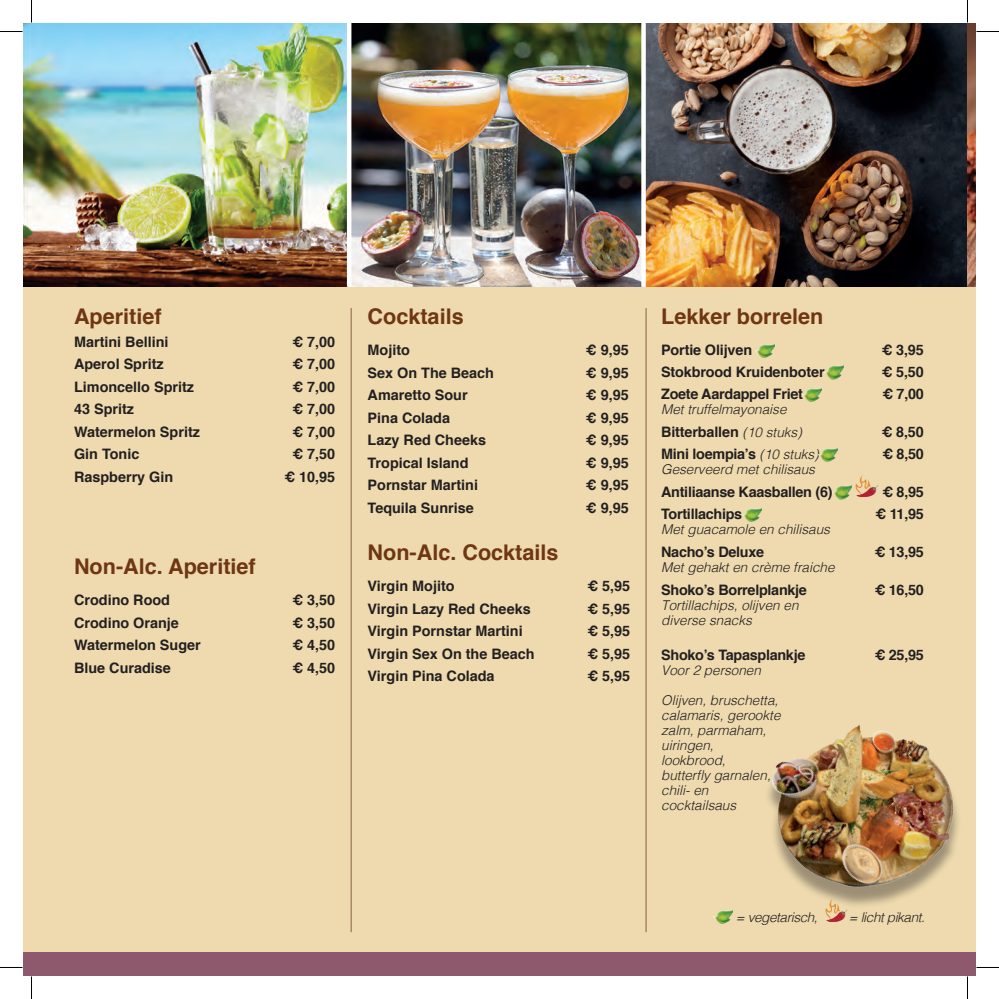
<style>
.page{position:relative;width:999px;height:999px;background:#fff}
.page>*{position:absolute;margin:0;border:0;box-sizing:border-box;transform-origin:0 0}
.t1{font:700 21.6px "Helvetica";color:#6e3613}
.t2{font:700 14.4px "Helvetica";color:#231f20}
.t3{font:700 14.4px "Helvetica";letter-spacing:-.02em;color:#231f20}
.t4{font:italic 300 13.5px/15px "Helvetica";color:#231f20}
.t5{font:italic 300 13.5px "Helvetica";letter-spacing:-.03em;color:#231f20}
.s1{font-weight:300;font-style:italic;font-size:13.5px}
</style>
<div class="page">
<div style="left:967px;top:23px;width:8px;height:944px;background:#eedaae"></div>
<div style="left:23px;top:23px;width:944px;height:952px;background:#eedaae"></div>
<img style="left:23px;top:23px;width:952px;height:264px">
<hr style="left:645px;top:308px;width:1px;height:624px;background:#8a5e48">
<hr style="left:351px;top:308px;width:1px;height:624px;background:#8a5e48">
<div style="left:23px;top:952px;width:952px;height:23px;background:#8e586d"></div>
<hr style="left:347px;top:23px;width:4px;height:264px;background:#fff">
<svg style="left:641px;top:23px;width:4px;height:264px"></svg>
<img style="left:755px;top:344px;width:19px;height:14px">
<img style="left:824px;top:366px;width:19px;height:14px">
<img style="left:802px;top:388px;width:19px;height:14px">
<img style="left:818px;top:448px;width:19px;height:14px">
<img style="left:832px;top:486px;width:19px;height:14px">
<img style="left:855px;top:476px;width:23px;height:22px">
<img style="left:742px;top:508px;width:19px;height:14px">
<img style="left:713px;top:910px;width:19px;height:14px">
<img style="left:768px;top:725px;width:190px;height:197px">
<svg style="left:0;top:31px;width:22px;height:1px"></svg>
<svg style="left:976px;top:31px;width:22px;height:1px"></svg>
<svg style="left:0;top:967px;width:22px;height:1px"></svg>
<svg style="left:976px;top:967px;width:22px;height:1px"></svg>
<svg style="left:31px;top:0;width:1px;height:22px"></svg>
<svg style="left:31px;top:976px;width:1px;height:22px"></svg>
<svg style="left:967px;top:0;width:1px;height:22px"></svg>
<svg style="left:967px;top:976px;width:1px;height:22px"></svg>
<h1 class="t1" style="left:74px;top:299px;width:89px">Aperitief</h1>
<p class="t2" style="left:74px;top:330px;width:96px">Martini Bellini</p>
<p class="t2" style="left:292px;top:330px;width:44px">€ 7,00</p>
<p class="t2" style="left:74px;top:352px;width:91px">Aperol Spritz</p>
<p class="t2" style="left:292px;top:352px;width:44px">€ 7,00</p>
<p class="t2" style="left:74px;top:375px;width:122px">Limoncello Spritz</p>
<p class="t2" style="left:292px;top:375px;width:44px">€ 7,00</p>
<p class="t2" style="left:74px;top:397px;width:62px">43 Spritz</p>
<p class="t2" style="left:292px;top:397px;width:44px">€ 7,00</p>
<p class="t2" style="left:74px;top:420px;width:127px">Watermelon Spritz</p>
<p class="t2" style="left:292px;top:420px;width:44px">€ 7,00</p>
<p class="t2" style="left:74px;top:442px;width:67px">Gin Tonic</p>
<p class="t2" style="left:292px;top:442px;width:44px">€ 7,50</p>
<p class="t2" style="left:74px;top:465px;width:101px">Raspberry Gin</p>
<p class="t2" style="left:284px;top:465px;width:52px">€ 10,95</p>
<h1 class="t1" style="left:74px;top:549px;width:183px">Non-Alc. Aperitief</h1>
<p class="t2" style="left:74px;top:588px;width:97px">Crodino Rood</p>
<p class="t2" style="left:292px;top:588px;width:44px">€ 3,50</p>
<p class="t2" style="left:74px;top:611px;width:106px">Crodino Oranje</p>
<p class="t2" style="left:292px;top:611px;width:44px">€ 3,50</p>
<p class="t2" style="left:74px;top:633px;width:128px">Watermelon Suger</p>
<p class="t2" style="left:292px;top:633px;width:44px">€ 4,50</p>
<p class="t2" style="left:74px;top:656px;width:98px">Blue Curadise</p>
<p class="t2" style="left:292px;top:656px;width:44px">€ 4,50</p>
<h1 class="t1" style="left:367px;top:299px;width:98px">Cocktails</h1>
<p class="t2" style="left:367px;top:338px;width:44px">Mojito</p>
<p class="t2" style="left:586px;top:338px;width:44px">€ 9,95</p>
<p class="t2" style="left:367px;top:361px;width:128px">Sex On The Beach</p>
<p class="t2" style="left:586px;top:361px;width:44px">€ 9,95</p>
<p class="t2" style="left:367px;top:383px;width:102px">Amaretto Sour</p>
<p class="t2" style="left:586px;top:383px;width:44px">€ 9,95</p>
<p class="t2" style="left:367px;top:406px;width:84px">Pina Colada</p>
<p class="t2" style="left:586px;top:406px;width:44px">€ 9,95</p>
<p class="t2" style="left:367px;top:428px;width:120px">Lazy Red Cheeks</p>
<p class="t2" style="left:586px;top:428px;width:44px">€ 9,95</p>
<p class="t2" style="left:367px;top:451px;width:102px">Tropical Island</p>
<p class="t2" style="left:586px;top:451px;width:44px">€ 9,95</p>
<p class="t2" style="left:367px;top:473px;width:112px">Pornstar Martini</p>
<p class="t2" style="left:586px;top:473px;width:44px">€ 9,95</p>
<p class="t2" style="left:367px;top:496px;width:108px">Tequila Sunrise</p>
<p class="t2" style="left:586px;top:496px;width:44px">€ 9,95</p>
<h1 class="t1" style="left:367px;top:535px;width:192px">Non-Alc. Cocktails</h1>
<p class="t2" style="left:367px;top:574px;width:88px">Virgin Mojito</p>
<p class="t2" style="left:587px;top:574px;width:44px">€ 5,95</p>
<p class="t2" style="left:367px;top:597px;width:164px">Virgin Lazy Red Cheeks</p>
<p class="t2" style="left:587px;top:597px;width:44px">€ 5,95</p>
<p class="t2" style="left:367px;top:619px;width:156px">Virgin Pornstar Martini</p>
<p class="t2" style="left:587px;top:619px;width:44px">€ 5,95</p>
<p class="t2" style="left:367px;top:642px;width:168px">Virgin Sex On the Beach</p>
<p class="t2" style="left:587px;top:642px;width:44px">€ 5,95</p>
<p class="t2" style="left:367px;top:664px;width:128px">Virgin Pina Colada</p>
<p class="t2" style="left:587px;top:664px;width:44px">€ 5,95</p>
<h1 class="t1" style="left:661px;top:299px;width:164px">Lekker borrelen</h1>
<p class="t2" style="left:661px;top:338px;width:92px">Portie Olijven</p>
<p class="t2" style="left:881px;top:338px;width:44px">€ 3,95</p>
<p class="t2" style="left:661px;top:360px;width:165px">Stokbrood Kruidenboter</p>
<p class="t2" style="left:881px;top:360px;width:44px">€ 5,50</p>
<p class="t3" style="left:661px;top:382px;width:143px">Zoete Aardappel Friet</p>
<p class="t2" style="left:882px;top:382px;width:43px">€ 7,00</p>
<p class="t4" style="left:661px;top:401px;width:127px">Met truffelmayonaise</p>
<p class="t2" style="left:661px;top:420px;width:142px">Bitterballen <span class="s1">(10 stuks)</span></p>
<p class="t2" style="left:881px;top:420px;width:44px">€ 8,50</p>
<p class="t3" style="left:661px;top:442px;width:159px">Mini loempia’s <span class="s1">(10 stuks)</span></p>
<p class="t2" style="left:882px;top:442px;width:43px">€ 8,50</p>
<p class="t4" style="left:661px;top:461px;width:155px">Geserveerd met chilisaus</p>
<p class="t3" style="left:661px;top:480px;width:173px">Antiliaanse Kaasballen (6)</p>
<p class="t2" style="left:882px;top:480px;width:43px">€ 8,95</p>
<p class="t3" style="left:661px;top:502px;width:83px">Tortillachips</p>
<p class="t2" style="left:875px;top:502px;width:50px">€ 11,95</p>
<p class="t4" style="left:661px;top:521px;width:170px">Met guacamole en chilisaus</p>
<p class="t3" style="left:661px;top:540px;width:104px">Nacho’s Deluxe</p>
<p class="t2" style="left:874px;top:540px;width:51px">€ 13,95</p>
<p class="t4" style="left:661px;top:559px;width:175px">Met gehakt en crème fraiche</p>
<p class="t3" style="left:661px;top:577px;width:147px">Shoko’s Borrelplankje</p>
<p class="t2" style="left:874px;top:577px;width:51px">€ 16,50</p>
<p class="t4" style="left:661px;top:596px;width:139px">Tortillachips, olijven en diverse snacks</p>
<p class="t3" style="left:661px;top:643px;width:146px">Shoko’s Tapasplankje</p>
<p class="t2" style="left:874px;top:643px;width:51px">€ 25,95</p>
<p class="t4" style="left:661px;top:661px;width:101px">Voor 2 personen</p>
<p class="t4" style="left:661px;top:691px;width:121px">Olijven, bruschetta, calamaris, gerookte zalm, parmaham, uiringen, lookbrood,<br>butterfly garnalen, chili- en cocktailsaus</p>
<p class="t5" style="left:736px;top:905px;width:83px">= vegetarisch,</p>
<p class="t5" style="left:848px;top:905px;width:78px">= licht pikant.</p>
</div>
